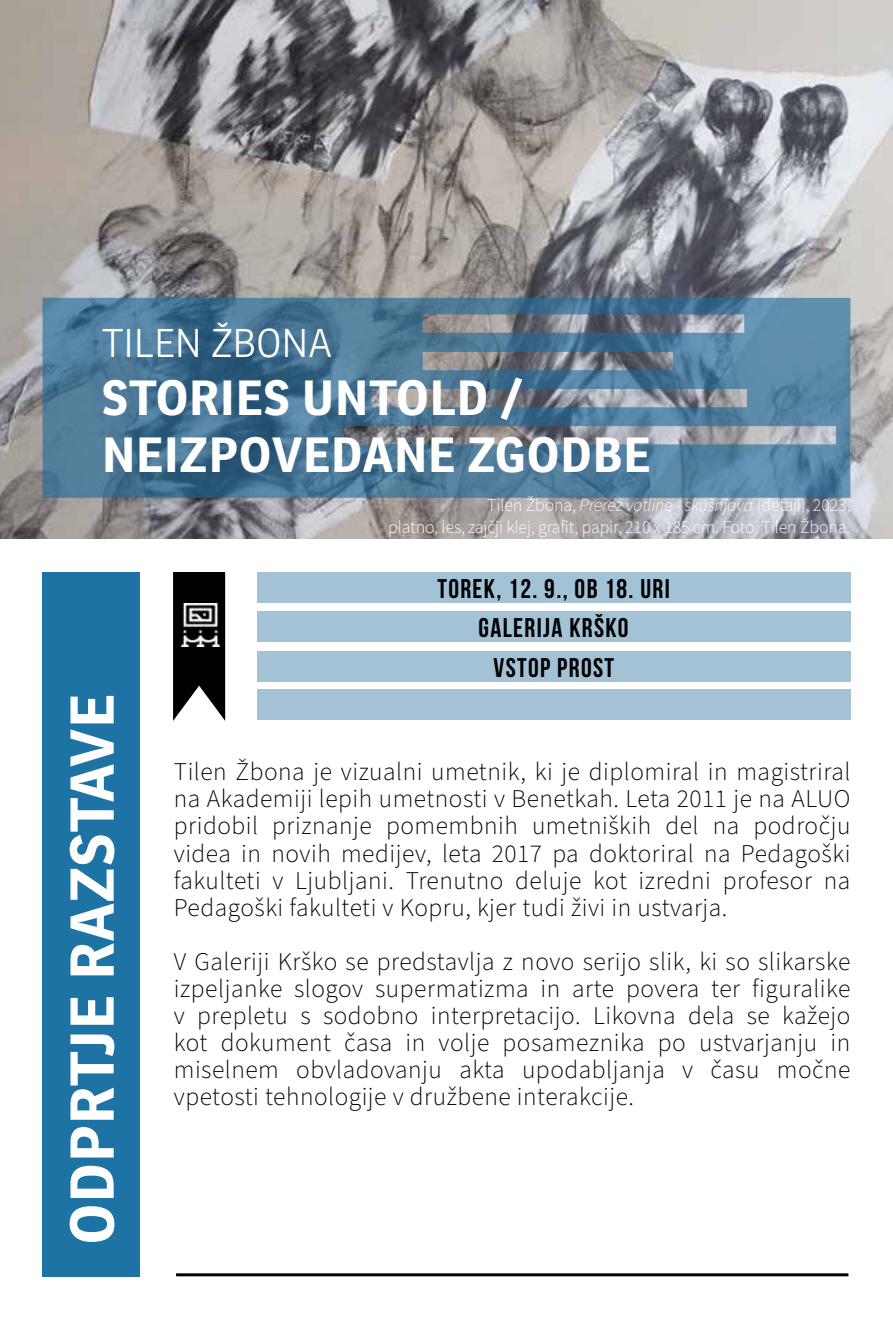
<style>
.page{position:relative;width:893px;height:1319px;background:#fff}
.page>*{position:absolute;margin:0;border:0;box-sizing:border-box;transform-origin:0 0}
.t1{font:700 60px "Ronnia";letter-spacing:.02em;color:#fff}
.t2{font:700 48px/57.6px "Ronnia";letter-spacing:.02em;color:#fff}
.t3{font:300 39px "Ronnia";color:#fff}
.t4{font:700 27px/39.6px "Bebas Neue";letter-spacing:.05em;color:#000;text-align:center}
.t5{font:300 25.5px/27px "Source Sans Pro";letter-spacing:.02em;color:#000101;text-align:justify}
.t6{font:300 18px/21.6px "Source Sans Pro";letter-spacing:-.01em;color:#fff;text-align:right}
.s1{font-style:italic}
</style>
<div class="page">
<img style="left:0;top:0;width:893px;height:538px">
<div style="left:43px;top:571px;width:97px;height:705px;background:#1c73a4"></div>
<div style="left:257px;top:689px;width:593px;height:30px;background:#a3c2d6"></div>
<div style="left:257px;top:572px;width:593px;height:30px;background:#a3c2d6"></div>
<div style="left:257px;top:611px;width:593px;height:30px;background:#a3c2d6"></div>
<div style="left:257px;top:651px;width:593px;height:30px;background:#a3c2d6"></div>
<hr style="left:176px;top:1272px;width:672px;height:3px;background:#000">
<svg style="left:173px;top:572px;width:52px;height:148px;background:#272727"></svg>
<svg style="left:43px;top:298px;width:807px;height:199px;background:#547a95"></svg>
<img style="left:179px;top:603px;width:44px;height:43px">
<h3 class="t3" style="left:102px;top:319px;width:232px">TILEN ŽBONA</h3>
<h2 class="t2" style="left:102px;top:368px;width:550px">STORIES UNTOLD /<br>NEIZPOVEDANE ZGODBE</h2>
<p class="t6" style="left:388px;top:495px;width:464px">Tilen Žbona, <span class="s1">Prerez votline - skušnjava</span> (detajl), 2023,<br>platno, les, zajčji klej, grafit, papir, 210 x 185 cm. Foto: Tilen Žbona.</p>
<p class="t4" style="left:437px;top:568px;width:234px">TOREK, 12. 9., OB 18. URI<br>GALERIJA KRŠKO</p>
<h1 class="t1" style="left:54px;top:1244px;width:552px;rotate:-90deg">ODPRTJE RAZSTAVE</h1>
<p class="t4" style="left:494px;top:647px;width:122px">VSTOP PROST</p>
<p class="t5" style="left:174px;top:759px;width:678px">Tilen Žbona je vizualni umetnik, ki je diplomiral in magistriral na Akademiji lepih umetnosti v Benetkah. Leta 2011 je na ALUO pridobil priznanje pomembnih umetniških del na področju videa in novih medijev, leta 2017 pa doktoriral na Pedagoški fakulteti v Ljubljani. Trenutno deluje kot izredni profesor na Pedagoški fakulteti v Kopru, kjer tudi živi in ustvarja.</p>
<p class="t5" style="left:174px;top:948px;width:678px">V Galeriji Krško se predstavlja z novo serijo slik, ki so slikarske izpeljanke slogov supermatizma in arte povera ter figuralike v prepletu s sodobno interpretacijo. Likovna dela se kažejo kot dokument časa in volje posameznika po ustvarjanju in miselnem obvladovanju akta upodabljanja v času močne vpetosti tehnologije v družbene interakcije.</p>
</div>
